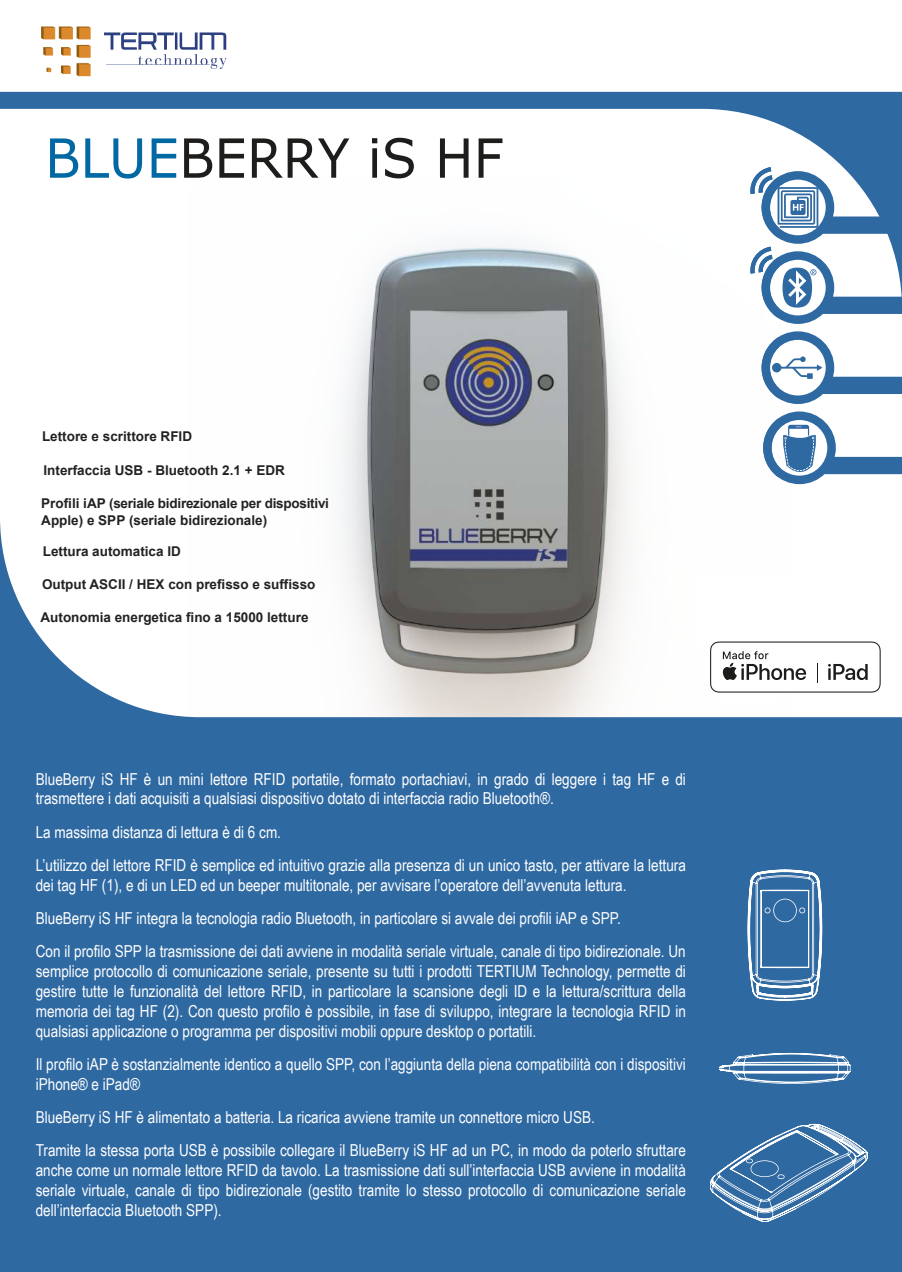
<style>
.page{position:relative;width:902px;height:1272px;background:#fff}
.page>*{position:absolute;margin:0;border:0;box-sizing:border-box;transform-origin:0 0}
.t1{font:54px "Verdana";color:#1d1d1b;scale:.95 1}
.t2{font:16.5px/19.8px "Arial Narrow";color:#fff}
.t3{font:700 13.5px/16.2px "Arial";color:#222221}
.s1{color:#0069a4}
</style>
<div class="page">
<img style="left:342px;top:309px;width:285px;height:208px">
<svg style="left:0;top:92px;width:901px;height:217px"></svg>
<svg style="left:748px;top:167px;width:153px;height:157px"></svg>
<svg style="left:778px;top:411px;width:123px;height:73px"></svg>
<img style="left:761px;top:257px;width:17px;height:61px">
<img style="left:761px;top:177px;width:17px;height:61px">
<img style="left:771px;top:175px;width:1px;height:18px">
<img style="left:748px;top:167px;width:23px;height:27px">
<img style="left:763px;top:418px;width:15px;height:59px">
<svg style="left:761px;top:331px;width:140px;height:73px"></svg>
<img style="left:771px;top:255px;width:1px;height:17px">
<img style="left:748px;top:247px;width:23px;height:27px">
<img style="left:777px;top:187px;width:1px;height:38px">
<img style="left:130px;top:186px;width:55px;height:19px">
<img style="left:130px;top:140px;width:63px;height:35px">
<img style="left:196px;top:140px;width:201px;height:35px">
<svg style="left:0;top:517px;width:901px;height:207px"></svg>
<div style="left:0;top:724px;width:901px;height:547px;background:#2f69a2"></div>
<svg style="left:719px;top:1053px;width:131px;height:30px"></svg>
<svg style="left:710px;top:1123px;width:157px;height:98px"></svg>
<svg style="left:747px;top:869px;width:75px;height:131px"></svg>
<div style="left:698px;top:576px;width:166px;height:73px;background:#fff"></div>
<svg style="left:710px;top:641px;width:170px;height:51px"></svg>
<img style="left:41px;top:26px;width:186px;height:51px">
<h1 class="t1" style="left:45px;top:121px;width:483px"><span class="s1">BLUE</span>BERRY iS HF</h1>
<p class="t3" style="left:42px;top:428px;width:152px">Lettore e scrittore RFID</p>
<p class="t3" style="left:43px;top:462px;width:243px">Interfaccia USB - Bluetooth 2.1 + EDR</p>
<p class="t3" style="left:41px;top:495px;width:289px">Profili iAP (seriale bidirezionale per dispositivi<br>Apple) e SPP (seriale bidirezionale)</p>
<p class="t3" style="left:43px;top:543px;width:140px">Lettura automatica ID</p>
<p class="t3" style="left:42px;top:576px;width:275px">Output ASCII / HEX con prefisso e suffisso</p>
<p class="t3" style="left:40px;top:609px;width:269px">Autonomia energetica fino a 15000 letture</p>
<p class="t2" style="left:36px;top:768px;width:651px">BlueBerry iS HF è un mini lettore RFID portatile, formato portachiavi, in grado di leggere i tag HF e di trasmettere i dati acquisiti a qualsiasi dispositivo dotato di interfaccia radio Bluetooth®.</p>
<p class="t2" style="left:36px;top:814px;width:651px;line-height:33.3px">La massima distanza di lettura è di 6 cm.<br>L’utilizzo del lettore RFID è semplice ed intuitivo grazie alla presenza di un unico tasto, per attivare la lettura</p>
<p class="t2" style="left:36px;top:867px;width:651px;line-height:33.3px">dei tag HF (1), e di un LED ed un beeper multitonale, per avvisare l’operatore dell’avvenuta lettura.<br>BlueBerry iS HF integra la tecnologia radio Bluetooth, in particolare si avvale dei profili iAP e SPP.<br>Con il profilo SPP la trasmissione dei dati avviene in modalità seriale virtuale, canale di tipo bidirezionale. Un</p>
<p class="t2" style="left:36px;top:960px;width:651px;text-align:justify">semplice protocollo di comunicazione seriale, presente su tutti i prodotti TERTIUM Technology, permette di gestire tutte le funzionalità del lettore RFID, in particolare la scansione degli ID e la lettura/scrittura della memoria dei tag HF (2). Con questo profilo è possibile, in fase di sviluppo, integrare la tecnologia RFID in qualsiasi applicazione o programma per dispositivi mobili oppure desktop o portatili.</p>
<p class="t2" style="left:36px;top:1053px;width:651px">Il profilo iAP è sostanzialmente identico a quello SPP, con l’aggiunta della piena compatibilità con i dispositivi iPhone® e iPad®</p>
<p class="t2" style="left:36px;top:1099px;width:651px;line-height:33.3px">BlueBerry iS HF è alimentato a batteria. La ricarica avviene tramite un connettore micro USB.<br>Tramite la stessa porta USB è possibile collegare il BlueBerry iS HF ad un PC, in modo da poterlo sfruttare</p>
<p class="t2" style="left:36px;top:1159px;width:651px;text-align:justify">anche come un normale lettore RFID da tavolo. La trasmissione dati sull’interfaccia USB avviene in modalità seriale virtuale, canale di tipo bidirezionale (gestito tramite lo stesso protocollo di comunicazione seriale dell’interfaccia Bluetooth SPP).</p>
</div>
